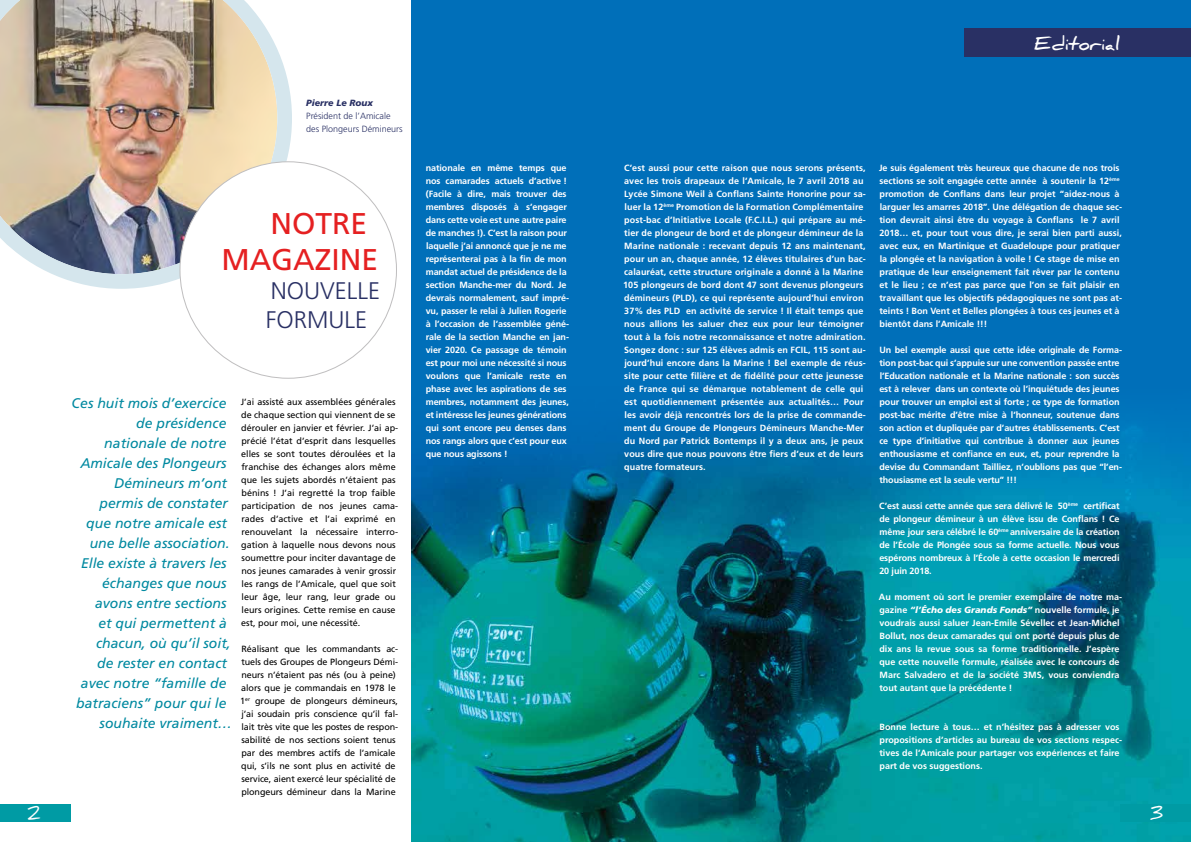
<style>
.page{position:relative;width:1191px;height:842px;background:#fff}
.page>*{position:absolute;margin:0;border:0;box-sizing:border-box;transform-origin:0 0}
.t1{font:30px/36px "Frutiger LT Std";color:#e52021}
.t2{font:300 24px/29px "Frutiger LT Std";color:#293064}
.t3{font:700 18px "Daniel";color:#fff}
.t4{font:italic 14px "Frutiger";color:#0089a0}
.t5{font:700 9px/13px "Frutiger LT Std";color:#fff}
.t6{font:9px/13px "Frutiger LT Std";color:#000}
.t7{font:300 9px/13px "Frutiger LT Std";color:#293064}
.t8{font:italic 900 9px "Frutiger";color:#293064}
.s1{font-family:"Frutiger";font-weight:900;font-style:italic}
</style>
<div class="page">
<div style="left:411px;top:0;width:780px;height:842px;background:#006fb9"></div>
<img style="left:411px;top:422px;width:780px;height:420px">
<img style="left:0;top:0;width:292px;height:289px">
<div style="left:180px;top:162px;width:216px;height:216px;background:#fff;border-radius:50%"></div>
<div style="left:0;top:804px;width:71px;height:17px;background:#009ba4"></div>
<div style="left:1120px;top:804px;width:71px;height:17px;background:#009ba4"></div>
<div style="left:964px;top:28px;width:227px;height:29px;background:#293064"></div>
<p class="t8" style="left:306px;top:97px;width:68px">Pierre Le Roux</p>
<p class="t7" style="left:306px;top:109px;width:98px">Président de l’Amicale des Plongeurs Démineurs</p>
<h1 class="t1" style="left:221px;top:206px;width:158px;text-indent:49px">NOTRE<br>MAGAZINE</h1>
<h2 class="t2" style="left:266px;top:277px;width:116px">NOUVELLE<br>FORMULE</h2>
<h3 class="t4" style="left:72px;top:395px;width:156px">Ces huit mois d’exercice</h3>
<h3 class="t4" style="left:136px;top:415px;width:92px">de présidence</h3>
<h3 class="t4" style="left:104px;top:435px;width:124px">nationale de notre</h3>
<h3 class="t4" style="left:80px;top:455px;width:148px">Amicale des Plongeurs</h3>
<h3 class="t4" style="left:114px;top:475px;width:114px">Démineurs m’ont</h3>
<h3 class="t4" style="left:100px;top:495px;width:130px">permis de constater</h3>
<h3 class="t4" style="left:86px;top:515px;width:142px">que notre amicale est</h3>
<h3 class="t4" style="left:90px;top:535px;width:142px">une belle association.</h3>
<h3 class="t4" style="left:81px;top:555px;width:147px">Elle existe à travers les</h3>
<h3 class="t4" style="left:102px;top:575px;width:126px">échanges que nous</h3>
<h3 class="t4" style="left:95px;top:595px;width:133px">avons entre sections</h3>
<h3 class="t4" style="left:98px;top:615px;width:130px">et qui permettent à</h3>
<h3 class="t4" style="left:96px;top:635px;width:136px">chacun, où qu’il soit,</h3>
<h3 class="t4" style="left:97px;top:655px;width:131px">de rester en contact</h3>
<h3 class="t4" style="left:81px;top:675px;width:147px">avec notre “famille de</h3>
<h3 class="t4" style="left:76px;top:695px;width:152px">batraciens” pour qui le</h3>
<h3 class="t4" style="left:100px;top:715px;width:134px">souhaite vraiment…</h3>
<p class="t6" style="left:241px;top:395px;width:159px">J’ai assisté aux assemblées générales de chaque section qui viennent de se dérouler en janvier et février. J’ai ap&shy;précié l’état d’esprit dans lesquelles elles se sont toutes déroulées et la franchise des échanges alors même que les sujets abordés n’étaient pas bénins ! J’ai regretté la trop faible participation de nos jeunes cama&shy;rades d’active et l’ai exprimé en renouvelant la nécessaire interro&shy;gation à laquelle nous devons nous soumettre pour inciter davantage de nos jeunes camarades à venir grossir les rangs de l’Amicale, quel que soit leur âge, leur rang, leur grade ou leurs origines. Cette remise en cause est, pour moi, une nécessité.</p>
<p class="t6" style="left:240px;top:642px;width:159px">Réalisant que les commandants ac&shy;tuels des Groupes de Plongeurs Démi&shy;neurs n’étaient pas nés (ou à peine) alors que je commandais en 1978 le 1<sup>er</sup> groupe de plongeurs démineurs, j’ai soudain pris conscience qu’il fal&shy;lait très vite que les postes de respon&shy;sabilité de nos sections soient tenus par des membres actifs de l’amicale qui, s’ils ne sont plus en activité de service, aient exercé leur spécialité de plongeurs démineur dans la Marine</p>
<p class="t5" style="left:426px;top:161px;width:145px">nationale en même temps que nos camarades actuels d’active ! (Facile à dire, mais trouver des membres disposés à s’engager dans cette voie est une autre paire de manches !). C’est la raison pour laquelle j’ai annoncé que je ne me représenterai pas à la fin de mon mandat actuel de présidence de la section Manche-mer du Nord. Je devrais normalement, sauf impré&shy;vu, passer le relai à Julien Rogerie à l’occasion de l’assemblée géné&shy;rale de la section Manche en jan&shy;vier 2020. Ce passage de témoin est pour moi une nécessité si nous voulons que l’amicale reste en phase avec les aspirations de ses membres, notamment des jeunes, et intéresse les jeunes générations qui sont encore peu denses dans nos rangs alors que c’est pour eux que nous agissons !</p>
<h3 class="t3" style="left:1034px;top:33px;width:88px">Editorial</h3>
<p class="t5" style="left:623px;top:161px;width:244px">C’est aussi pour cette raison que nous serons présents, avec les trois drapeaux de l’Amicale, le 7 avril 2018 au Lycée Simone Weil à Conflans Sainte Honorine pour sa&shy;luer la 12<sup>ème</sup> Promotion de la Formation Complémentaire post-bac d’Initiative Locale (F.C.I.L.) qui prépare au mé&shy;tier de plongeur de bord et de plongeur démineur de la Marine nationale : recevant depuis 12 ans maintenant, pour un an, chaque année, 12 élèves titulaires d’un bac&shy;calauréat, cette structure originale a donné à la Marine 105 plongeurs de bord dont 47 sont devenus plongeurs démineurs (PLD), ce qui représente aujourd’hui environ 37% des PLD en activité de service ! Il était temps que nous allions les saluer chez eux pour leur témoigner tout à la fois notre reconnaissance et notre admiration.<br>Songez donc : sur 125 élèves admis en FCIL, 115 sont au&shy;jourd’hui encore dans la Marine ! Bel exemple de réus&shy;site pour cette filière et de fidélité pour cette jeunesse de France qui se démarque notablement de celle qui est quotidiennement présentée aux actualités… Pour les avoir déjà rencontrés lors de la prise de commande&shy;ment du Groupe de Plongeurs Démineurs Manche-Mer du Nord par Patrick Bontemps il y a deux ans, je peux vous dire que nous pouvons être fiers d’eux et de leurs quatre formateurs.</p>
<p class="t5" style="left:879px;top:161px;width:244px">Je suis également très heureux que chacune de nos trois sections se soit engagée cette année à soutenir la 12<sup>ème </sup>promotion de Conflans dans leur projet “aidez-nous à larguer les amarres 2018”. Une délégation de chaque sec&shy;tion devrait ainsi être du voyage à Conflans le 7 avril 2018… et, pour tout vous dire, je serai bien parti aussi, avec eux, en Martinique et Guadeloupe pour pratiquer la plongée et la navigation à voile ! Ce stage de mise en pratique de leur enseignement fait rêver par le contenu et le lieu ; ce n’est pas parce que l’on se fait plaisir en travaillant que les objectifs pédagogiques ne sont pas at&shy;teints ! Bon Vent et Belles plongées à tous ces jeunes et à bientôt dans l’Amicale !!!</p>
<p class="t5" style="left:879px;top:343px;width:244px">Un bel exemple aussi que cette idée originale de Forma&shy;tion post-bac qui s’appuie sur une convention passée entre l’Education nationale et la Marine nationale : son succès est à relever dans un contexte où l’inquiétude des jeunes pour trouver un emploi est si forte ; ce type de formation post-bac mérite d’être mise à l’honneur, soutenue dans son action et dupliquée par d’autres établissements. C’est ce type d’initiative qui contribue à donner aux jeunes enthousiasme et confiance en eux, et, pour reprendre la devise du Commandant Tailliez, n’oublions pas que “l’en&shy;thousiasme est la seule vertu” !!!</p>
<p class="t5" style="left:879px;top:499px;width:242px;text-align:justify">C’est aussi cette année que sera délivré le 50<sup>ème</sup> certificat de plongeur démineur à un élève issu de Conflans ! Ce même jour sera célébré le 60<sup>ème</sup> anniversaire de la création de l’École de Plongée sous sa forme actuelle. Nous vous espérons nombreux à l’École à cette occasion le mercredi 20 juin 2018.</p>
<p class="t5" style="left:879px;top:590px;width:245px">Au moment où sort le premier exemplaire de notre ma&shy;gazine <span class="s1">“l’Écho des Grands Fonds”</span> nouvelle formule, je voudrais aussi saluer Jean-Emile Sévellec et Jean-Michel Bollut, nos deux camarades qui ont porté depuis plus de dix ans la revue sous sa forme traditionnelle. J’espère que cette nouvelle formule, réalisée avec le concours de Marc Salvadero et de la société 3MS, vous conviendra tout autant que la précédente !</p>
<p class="t5" style="left:879px;top:720px;width:244px">Bonne lecture à tous… et n’hésitez pas à adresser vos propositions d’articles au bureau de vos sections respec&shy;tives de l’Amicale pour partager vos expériences et faire part de vos suggestions.</p>
<h3 class="t3" style="left:27px;top:803px;width:15px">2</h3>
<h3 class="t3" style="left:1150px;top:803px;width:15px">3</h3>
</div>
